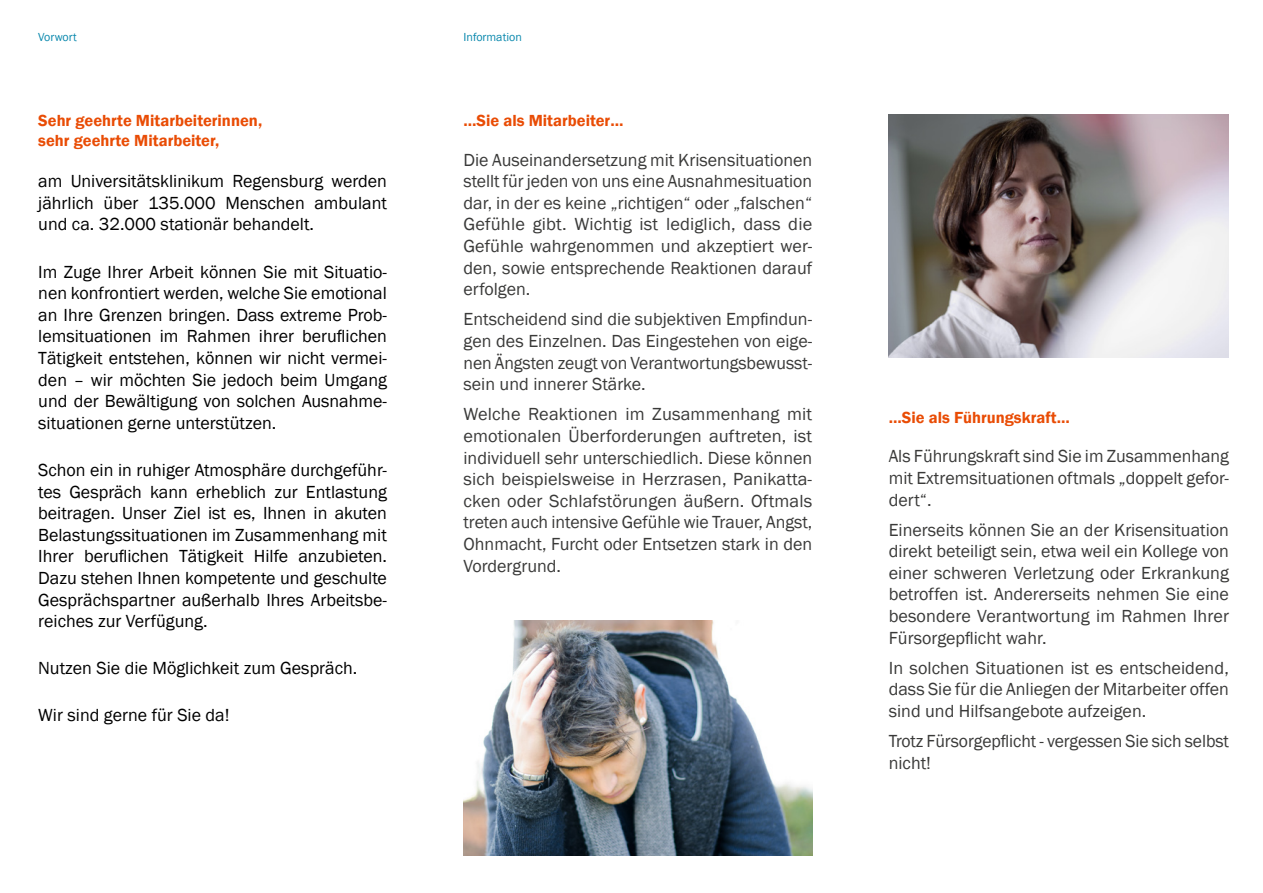
<style>
.page{position:relative;width:1263px;height:893px;background:#fff}
.page>*{position:absolute;margin:0;border:0;box-sizing:border-box;transform-origin:0 0}
.t1{font:18px/21.6px "Franklin Gothic";color:#3a3a39;text-align:justify}
.t2{font:18px/21.6px "Franklin Gothic";color:#000;text-align:justify}
.t3{font:600 16.5px/19.8px "Franklin Gothic";color:#e94c05}
.t4{font:12px "Franklin Gothic";color:#0a88ad}
</style>
<div class="page">
<img style="left:463px;top:620px;width:349px;height:236px">
<img style="left:889px;top:115px;width:340px;height:243px">
<p class="t4" style="left:38px;top:29px;width:40px">Vorwort</p>
<p class="t4" style="left:463px;top:29px;width:60px">Information</p>
<p class="t3" style="left:38px;top:111px;width:225px">Sehr geehrte Mitarbeiterinnen, sehr geehrte Mitarbeiter,</p>
<p class="t2" style="left:38px;top:171px;width:350px">am Universitätsklinikum Regensburg werden jährlich über 135.000 Menschen ambulant und ca. 32.000 stationär behandelt.</p>
<p class="t2" style="left:38px;top:261px;width:350px">Im Zuge Ihrer Arbeit können Sie mit Situatio&shy;nen konfrontiert werden, welche Sie emotional an Ihre Grenzen bringen. Dass extreme Prob&shy;lemsituationen im Rahmen ihrer beruflichen Tätigkeit entstehen, können wir nicht vermei&shy;den – wir möchten Sie jedoch beim Umgang und der Bewältigung von solchen Ausnahme&shy;situationen gerne unterstützen.</p>
<p class="t2" style="left:38px;top:459px;width:350px">Schon ein in ruhiger Atmosphäre durchgeführ&shy;tes Gespräch kann erheblich zur Entlastung beitragen. Unser Ziel ist es, Ihnen in akuten Belastungssituationen im Zusammenhang mit Ihrer beruflichen Tätigkeit Hilfe anzubieten.<br>Dazu stehen Ihnen kompetente und geschulte Gesprächspartner außerhalb Ihres Arbeitsbe&shy;reiches zur Verfügung.</p>
<p class="t2" style="left:38px;top:658px;width:321px">Nutzen Sie die Möglichkeit zum Gespräch.</p>
<p class="t2" style="left:38px;top:705px;width:193px">Wir sind gerne für Sie da!</p>
<p class="t3" style="left:463px;top:111px;width:161px">…Sie als Mitarbeiter…</p>
<p class="t1" style="left:463px;top:149px;width:350px">Die Auseinandersetzung mit Krisensituationen stellt für jeden von uns eine Ausnahmesituation dar, in der es keine „richtigen“ oder „falschen“ Gefühle gibt. Wichtig ist lediglich, dass die Gefühle wahrgenommen und akzeptiert wer&shy;den, sowie entsprechende Reaktionen darauf erfolgen.</p>
<p class="t1" style="left:463px;top:309px;width:350px">Entscheidend sind die subjektiven Empfindun&shy;gen des Einzelnen. Das Eingestehen von eige&shy;nen Ängsten zeugt von Verantwortungsbewusst&shy;sein und innerer Stärke.</p>
<p class="t1" style="left:463px;top:404px;width:350px">Welche Reaktionen im Zusammenhang mit emotionalen Überforderungen auftreten, ist individuell sehr unterschiedlich. Diese können sich beispielsweise in Herzrasen, Panikatta&shy;cken oder Schlafstörungen äußern. Oftmals treten auch intensive Gefühle wie Trauer, Angst, Ohnmacht, Furcht oder Entsetzen stark in den Vordergrund.</p>
<p class="t3" style="left:889px;top:408px;width:183px">…Sie als Führungskraft…</p>
<p class="t1" style="left:889px;top:446px;width:342px">Als Führungskraft sind Sie im Zusammenhang mit Extremsituationen oftmals „doppelt gefor&shy;dert“.</p>
<p class="t1" style="left:889px;top:519px;width:342px">Einerseits können Sie an der Krisensituation direkt beteiligt sein, etwa weil ein Kollege von einer schweren Verletzung oder Erkrankung betroffen ist. Andererseits nehmen Sie eine besondere Verantwortung im Rahmen Ihrer Fürsorgepflicht wahr.</p>
<p class="t1" style="left:889px;top:657px;width:342px">In solchen Situationen ist es entscheidend, dass Sie für die Anliegen der Mitarbeiter offen sind und Hilfsangebote aufzeigen.</p>
<p class="t1" style="left:889px;top:731px;width:342px">Trotz Fürsorgepflicht - vergessen Sie sich selbst nicht!</p>
</div>
